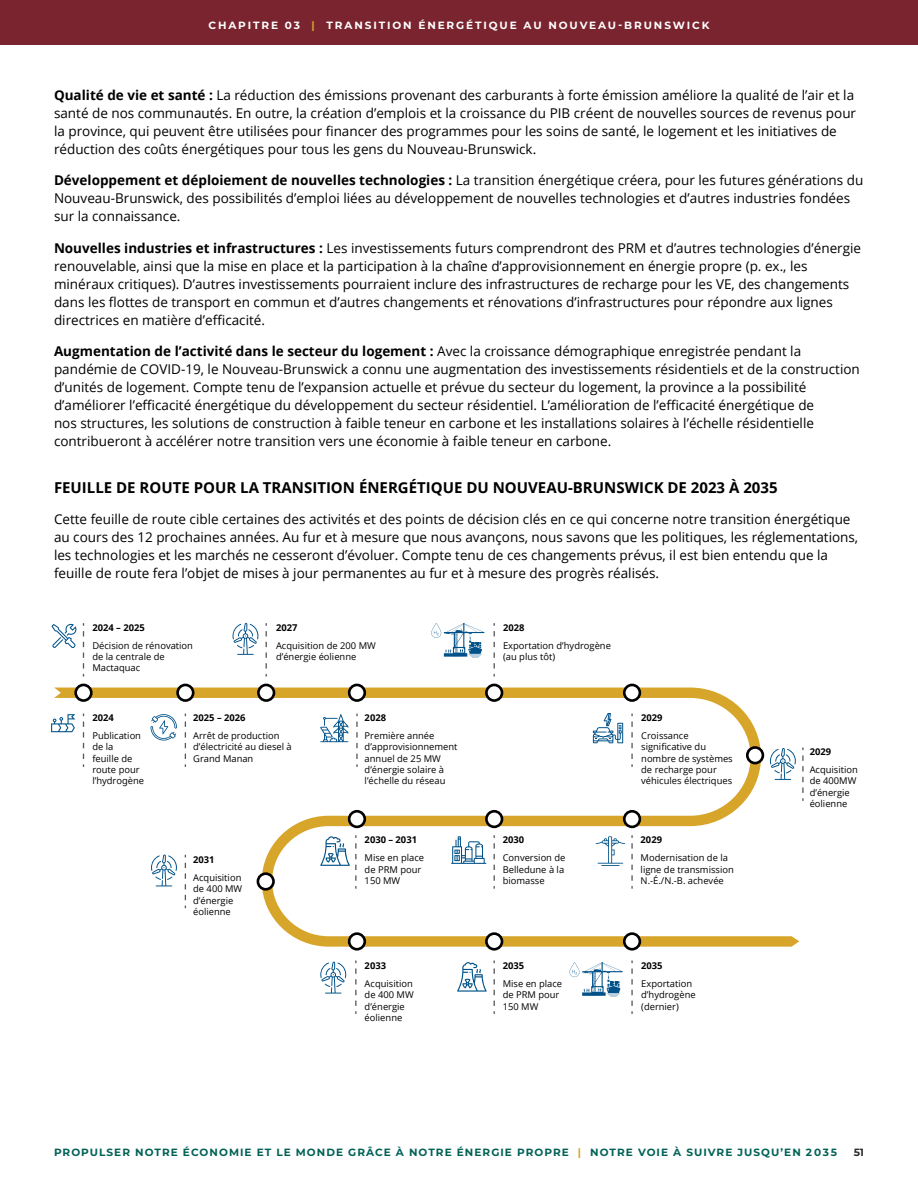
<style>
.page{position:relative;width:918px;height:1188px;background:#fff}
.page>*{position:absolute;margin:0;border:0;box-sizing:border-box;transform-origin:0 0}
.t1{font:700 15px "Open Sans";color:#000}
.t2{font:13.5px/18px "Open Sans";color:#000}
.t3{font:700 10.5px "Montserrat";letter-spacing:.1em;color:#006156}
.t4{font:700 10.5px "Montserrat";letter-spacing:.18em;color:#fff}
.t5{font:700 10.5px "Montserrat";color:#292829}
.t6{font:9.45px/11.2px "Open Sans";color:#000}
.t7{font:700 9.45px "Open Sans";color:#000}
.s1{color:#d7a52a}
.s2{font-weight:700}
</style>
<div class="page">
<svg style="left:54px;top:688px;width:745px;height:259px"></svg>
<div style="left:76px;top:685px;width:15px;height:16px;background:#fff;border-radius:50%"></div>
<div style="left:74px;top:684px;width:19px;height:18px;border:3px solid #000;border-radius:50%"></div>
<div style="left:178px;top:685px;width:15px;height:16px;background:#fff;border-radius:50%"></div>
<div style="left:176px;top:684px;width:19px;height:18px;border:3px solid #000;border-radius:50%"></div>
<div style="left:258px;top:685px;width:16px;height:16px;background:#fff;border-radius:50%"></div>
<div style="left:257px;top:684px;width:18px;height:18px;border:3px solid #000;border-radius:50%"></div>
<div style="left:349px;top:685px;width:16px;height:16px;background:#fff;border-radius:50%"></div>
<div style="left:348px;top:684px;width:18px;height:18px;border:3px solid #000;border-radius:50%"></div>
<div style="left:486px;top:685px;width:16px;height:16px;background:#fff;border-radius:50%"></div>
<div style="left:485px;top:684px;width:18px;height:18px;border:3px solid #000;border-radius:50%"></div>
<div style="left:624px;top:685px;width:16px;height:16px;background:#fff;border-radius:50%"></div>
<div style="left:623px;top:684px;width:18px;height:18px;border:3px solid #000;border-radius:50%"></div>
<div style="left:349px;top:811px;width:16px;height:16px;background:#fff;border-radius:50%"></div>
<div style="left:348px;top:810px;width:18px;height:18px;border:3px solid #000;border-radius:50%"></div>
<div style="left:258px;top:874px;width:16px;height:15px;background:#fff;border-radius:50%"></div>
<div style="left:257px;top:872px;width:18px;height:19px;border:3px solid #000;border-radius:50%"></div>
<div style="left:486px;top:811px;width:16px;height:16px;background:#fff;border-radius:50%"></div>
<div style="left:485px;top:810px;width:18px;height:18px;border:3px solid #000;border-radius:50%"></div>
<div style="left:624px;top:811px;width:16px;height:16px;background:#fff;border-radius:50%"></div>
<div style="left:623px;top:810px;width:18px;height:18px;border:3px solid #000;border-radius:50%"></div>
<div style="left:349px;top:934px;width:16px;height:15px;background:#fff;border-radius:50%"></div>
<div style="left:348px;top:932px;width:18px;height:19px;border:3px solid #000;border-radius:50%"></div>
<div style="left:486px;top:934px;width:16px;height:15px;background:#fff;border-radius:50%"></div>
<div style="left:485px;top:932px;width:18px;height:19px;border:3px solid #000;border-radius:50%"></div>
<div style="left:624px;top:934px;width:16px;height:15px;background:#fff;border-radius:50%"></div>
<div style="left:623px;top:932px;width:18px;height:19px;border:3px solid #000;border-radius:50%"></div>
<div style="left:747px;top:747px;width:16px;height:16px;background:#fff;border-radius:50%"></div>
<div style="left:746px;top:746px;width:18px;height:18px;border:3px solid #000;border-radius:50%"></div>
<svg style="left:83px;top:623px;width:1px;height:54px"></svg>
<svg style="left:83px;top:722px;width:1px;height:45px"></svg>
<svg style="left:185px;top:722px;width:1px;height:45px"></svg>
<svg style="left:356px;top:722px;width:2px;height:45px"></svg>
<svg style="left:631px;top:722px;width:2px;height:45px"></svg>
<svg style="left:631px;top:835px;width:2px;height:54px"></svg>
<svg style="left:494px;top:835px;width:1px;height:54px"></svg>
<svg style="left:631px;top:961px;width:2px;height:53px"></svg>
<svg style="left:494px;top:961px;width:1px;height:53px"></svg>
<svg style="left:355px;top:961px;width:2px;height:53px"></svg>
<svg style="left:185px;top:863px;width:1px;height:45px"></svg>
<svg style="left:802px;top:747px;width:2px;height:54px"></svg>
<svg style="left:266px;top:623px;width:1px;height:54px"></svg>
<svg style="left:494px;top:623px;width:1px;height:54px"></svg>
<svg style="left:51px;top:623px;width:26px;height:25px"></svg>
<svg style="left:431px;top:623px;width:53px;height:35px"></svg>
<svg style="left:570px;top:962px;width:53px;height:35px"></svg>
<svg style="left:51px;top:714px;width:24px;height:18px"></svg>
<svg style="left:151px;top:714px;width:26px;height:27px"></svg>
<svg style="left:320px;top:714px;width:28px;height:28px"></svg>
<svg style="left:233px;top:623px;width:25px;height:32px"></svg>
<svg style="left:770px;top:748px;width:26px;height:32px"></svg>
<svg style="left:320px;top:962px;width:26px;height:32px"></svg>
<svg style="left:151px;top:854px;width:26px;height:32px"></svg>
<svg style="left:320px;top:835px;width:37px;height:54px"></svg>
<svg style="left:457px;top:962px;width:30px;height:30px"></svg>
<svg style="left:593px;top:713px;width:30px;height:30px"></svg>
<svg style="left:451px;top:836px;width:35px;height:28px"></svg>
<svg style="left:596px;top:836px;width:29px;height:30px"></svg>
<div style="left:0;top:0;width:918px;height:45px;background:#79242f"></div>
<p class="t4" style="left:208px;top:18px;width:503px">CHAPITRE 03 <span class="s1">|</span> TRANSITION ÉNERGÉTIQUE AU NOUVEAU-BRUNSWICK</p>
<p class="t2" style="left:54px;top:85px;width:804px"><span class="s2">Qualité de vie et santé :</span> La réduction des émissions provenant des carburants à forte émission améliore la qualité de l’air et la santé de nos communautés. En outre, la création d’emplois et la croissance du PIB créent de nouvelles sources de revenus pour la province, qui peuvent être utilisées pour financer des programmes pour les soins de santé, le logement et les initiatives de réduction des coûts énergétiques pour tous les gens du Nouveau-Brunswick.</p>
<p class="t2" style="left:54px;top:171px;width:811px"><span class="s2">Développement et déploiement de nouvelles technologies :</span> La transition énergétique créera, pour les futures générations du<br>Nouveau-Brunswick, des possibilités d’emploi liées au développement de nouvelles technologies et d’autres industries fondées sur la connaissance.</p>
<p class="t2" style="left:54px;top:238px;width:809px"><span class="s2">Nouvelles industries et infrastructures :</span> Les investissements futurs comprendront des PRM et d’autres technologies d’énergie renouvelable, ainsi que la mise en place et la participation à la chaîne d’approvisionnement en énergie propre (p. ex., les minéraux critiques). D’autres investissements pourraient inclure des infrastructures de recharge pour les VE, des changements dans les flottes de transport en commun et d’autres changements et rénovations d’infrastructures pour répondre aux lignes directrices en matière d’efficacité.</p>
<p class="t2" style="left:54px;top:342px;width:807px"><span class="s2">Augmentation de l’activité dans le secteur du logement :</span> Avec la croissance démographique enregistrée pendant la pandémie de COVID-19, le Nouveau-Brunswick a connu une augmentation des investissements résidentiels et de la construction d’unités de logement. Compte tenu de l’expansion actuelle et prévue du secteur du logement, la province a la possibilité d’améliorer l’efficacité énergétique du développement du secteur résidentiel. L’amélioration de l’efficacité énergétique de<br>nos structures, les solutions de construction à faible teneur en carbone et les installations solaires à l’échelle résidentielle contribueront à accélérer notre transition vers une économie à faible teneur en carbone.</p>
<p class="t1" style="left:54px;top:477px;width:725px">FEUILLE DE ROUTE POUR LA TRANSITION ÉNERGÉTIQUE DU NOUVEAU-BRUNSWICK DE 2023 À 2035</p>
<p class="t2" style="left:54px;top:510px;width:806px">Cette feuille de route cible certaines des activités et des points de décision clés en ce qui concerne notre transition énergétique au cours des 12 prochaines années. Au fur et à mesure que nous avançons, nous savons que les politiques, les réglementations, les technologies et les marchés ne cesseront d’évoluer. Compte tenu de ces changements prévus, il est bien entendu que la feuille de route fera l’objet de mises à jour permanentes au fur et à mesure des progrès réalisés.</p>
<p class="t7" style="left:92px;top:620px;width:54px">2024 – 2025</p>
<p class="t6" style="left:92px;top:640px;width:102px">Décision de rénovation de la centrale de<br>Mactaquac</p>
<p class="t7" style="left:276px;top:620px;width:23px">2027</p>
<p class="t6" style="left:276px;top:640px;width:101px">Acquisition de 200 MW d’énergie éolienne</p>
<p class="t7" style="left:92px;top:711px;width:23px">2024</p>
<p class="t6" style="left:92px;top:730px;width:53px">Publication de la<br>feuille de route pour l’hydrogène</p>
<p class="t7" style="left:193px;top:711px;width:54px">2025 – 2026</p>
<p class="t6" style="left:193px;top:730px;width:100px">Arrêt de production d’électricité au diesel à<br>Grand Manan</p>
<p class="t7" style="left:193px;top:853px;width:23px">2031</p>
<p class="t6" style="left:193px;top:872px;width:51px">Acquisition de 400 MW d’énergie éolienne</p>
<p class="t7" style="left:365px;top:711px;width:23px">2028</p>
<p class="t6" style="left:365px;top:730px;width:94px">Première année d’approvisionnement annuel de 25 MW d’énergie solaire à l’échelle du réseau</p>
<p class="t7" style="left:365px;top:833px;width:54px">2030 – 2031</p>
<p class="t6" style="left:365px;top:852px;width:61px">Mise en place de PRM pour<br>150 MW</p>
<p class="t7" style="left:365px;top:959px;width:23px">2033</p>
<p class="t6" style="left:365px;top:978px;width:51px">Acquisition de 400 MW d’énergie éolienne</p>
<p class="t7" style="left:503px;top:620px;width:23px">2028</p>
<p class="t6" style="left:503px;top:640px;width:109px">Exportation d’hydrogène (au plus tôt)</p>
<p class="t7" style="left:503px;top:833px;width:23px">2030</p>
<p class="t6" style="left:503px;top:852px;width:64px">Conversion de<br>Belledune à la biomasse</p>
<p class="t7" style="left:641px;top:711px;width:23px">2029</p>
<p class="t6" style="left:641px;top:730px;width:93px">Croissance significative du nombre de systèmes de recharge pour véhicules électriques</p>
<p class="t7" style="left:641px;top:833px;width:23px">2029</p>
<p class="t6" style="left:641px;top:852px;width:95px">Modernisation de la ligne de transmission<br>N.-É./N.-B. achevée</p>
<p class="t7" style="left:503px;top:959px;width:23px">2035</p>
<p class="t6" style="left:503px;top:978px;width:61px">Mise en place de PRM pour<br>150 MW</p>
<p class="t7" style="left:641px;top:959px;width:23px">2035</p>
<p class="t6" style="left:641px;top:978px;width:56px">Exportation d’hydrogène (dernier)</p>
<p class="t7" style="left:810px;top:745px;width:23px">2029</p>
<p class="t6" style="left:810px;top:764px;width:50px">Acquisition de 400MW d’énergie éolienne</p>
<p class="t3" style="left:54px;top:1145px;width:785px">PROPULSER NOTRE ÉCONOMIE ET LE MONDE GRÂCE À NOTRE ÉNERGIE PROPRE <span class="s1">|</span> NOTRE VOIE À SUIVRE JUSQU’EN 2035</p>
<p class="t5" style="left:854px;top:1145px;width:12px">51</p>
</div>
